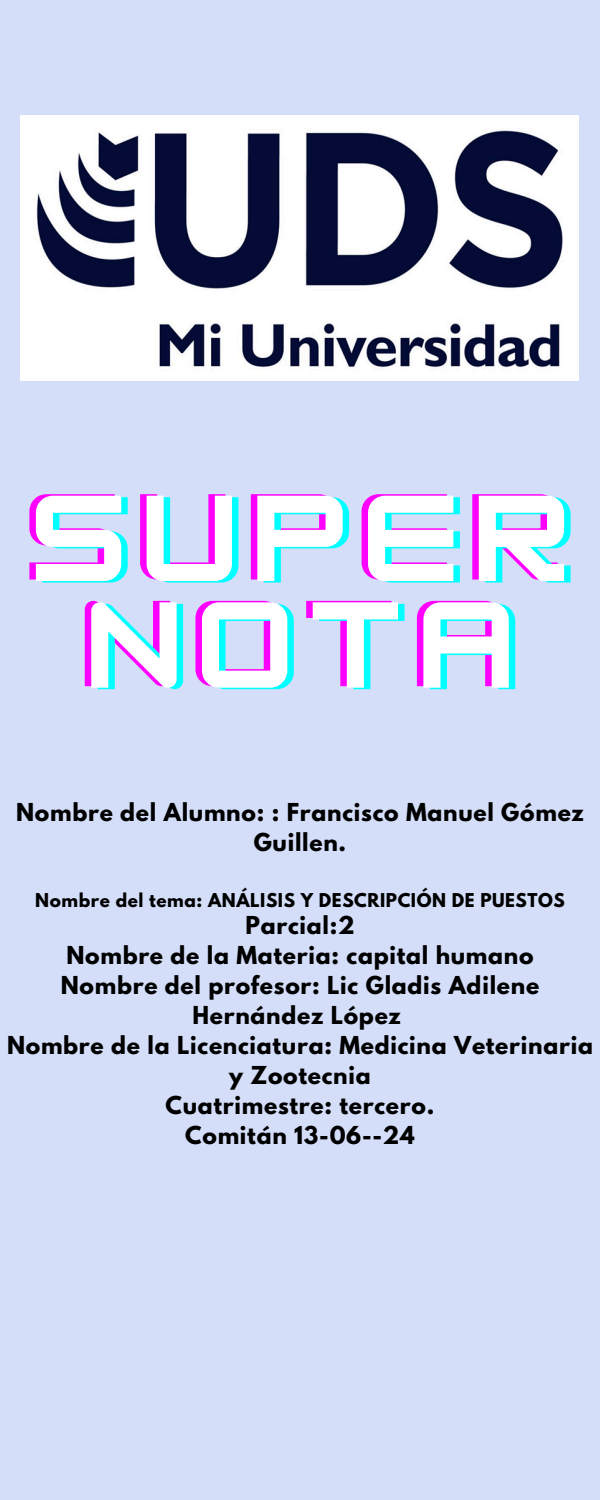
<style>
.page{position:relative;width:600px;height:1500px;background:#d4def9}
.page>*{position:absolute;margin:0;border:0;box-sizing:border-box;transform-origin:0 0}
.t1{font:700 106.7px/106.7px "HK Modular";letter-spacing:.16em;color:#f0f;text-align:center}
.t2{font:700 21.9px/30px "League Spartan";letter-spacing:.035em;color:#000;text-align:center}
.t3{font:700 16.9px "League Spartan";letter-spacing:.035em;color:#000}
</style>
<div class="page">
<img style="left:21px;top:115px;width:558px;height:266px">
<h1 class="t1" style="left:25px;top:484px;width:538px">SUPER<br>NOTA</h1>
<p class="t2" style="left:16px;top:800px;width:569px">Nombre del Alumno: : Francisco Manuel Gómez<br>Guillen.</p>
<h1 class="t3" style="left:35px;top:892px;width:531px">Nombre del tema: ANÁLISIS Y DESCRIPCIÓN DE PUESTOS</h1>
<p class="t2" style="left:245px;top:913px;width:111px">Parcial:2</p>
<p class="t2" style="left:66px;top:943px;width:469px">Nombre de la Materia: capital humano</p>
<p class="t2" style="left:61px;top:973px;width:480px">Nombre del profesor: Lic Gladis Adilene<br>Hernández López</p>
<p class="t2" style="left:7px;top:1033px;width:587px">Nombre de la Licenciatura: Medicina Veterinaria y Zootecnia</p>
<p class="t2" style="left:166px;top:1093px;width:270px">Cuatrimestre: tercero.</p>
<p class="t2" style="left:185px;top:1123px;width:231px">Comitán 13-06--24</p>
</div>
